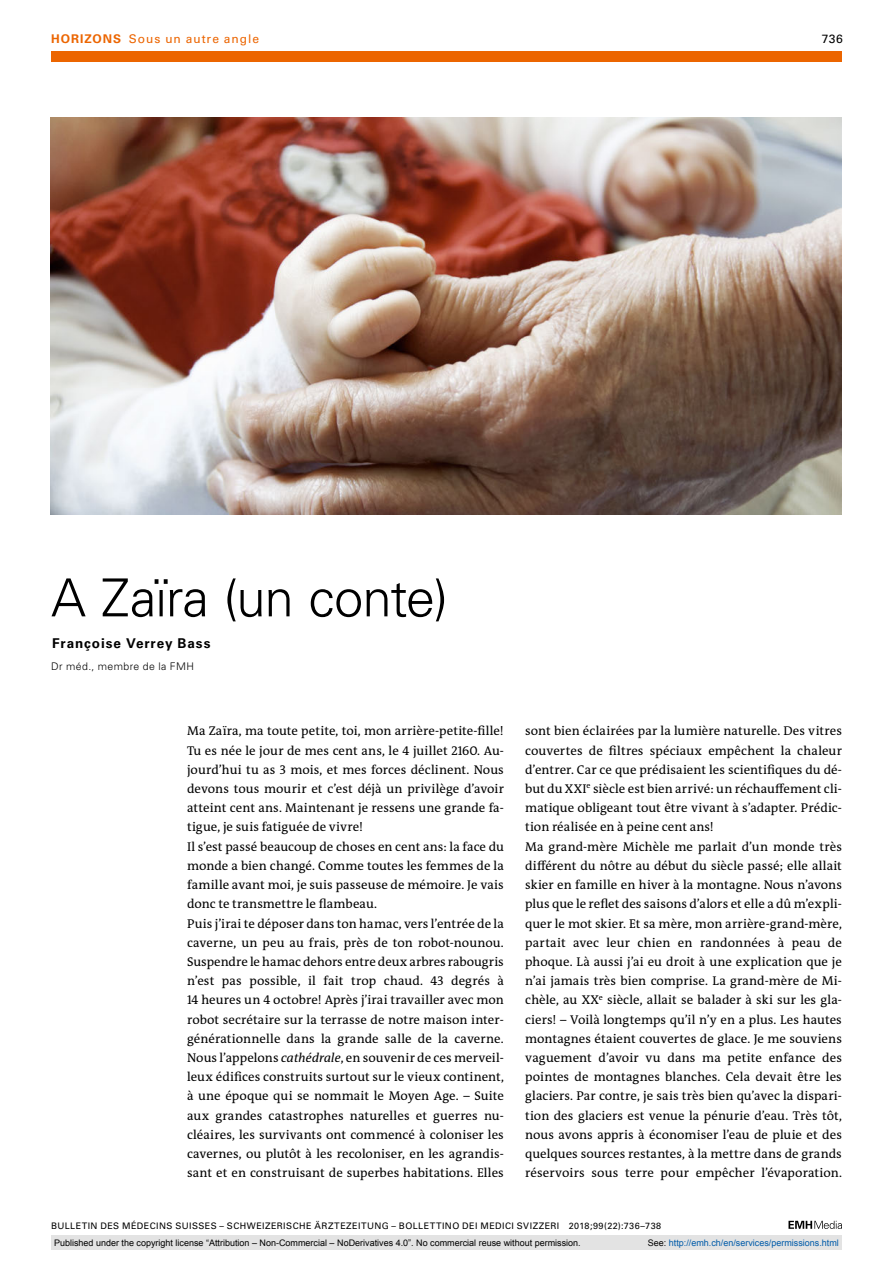
<style>
.page{position:relative;width:893px;height:1263px;background:#fff}
.page>*{position:absolute;margin:0;border:0;box-sizing:border-box;transform-origin:0 0}
.t1{font:300 52.5px "Univers LT Std";letter-spacing:-.02em;color:#000}
.t2{font:700 13.5px "Univers LT Std";letter-spacing:.07em;color:#000}
.t3{font:12.75px/19.2px "The Antiqua B W5 Plain";letter-spacing:.005em;color:#000}
.t4{font:12px "Univers LT Std";letter-spacing:.08em;color:#ec6500}
.t5{font:12px "Univers LT Std";color:#000}
.t6{font:300 10.5px "Univers LT Std";letter-spacing:.04em;color:#000}
.t7{font:9px "Arial";color:#000}
.t8{font:9px "Univers LT Std";letter-spacing:.05em;color:#000}
.t9{font:9px "Arial";color:#005ba9}
.s1{font-weight:700}
.s2{font-style:italic}
.s3{color:#000}
</style>
<div class="page">
<svg style="left:788px;top:1221px;width:54px;height:8px"></svg>
<img style="left:50px;top:117px;width:791px;height:397px">
<div style="left:51px;top:51px;width:791px;height:11px;background:#ec6500"></div>
<div style="left:51px;top:1235px;width:791px;height:15px;background:#e3e3e3"></div>
<p class="t4" style="left:51px;top:31px;width:209px"><span class="s1">HORIZONS</span> Sous un autre angle</p>
<p class="t5" style="left:822px;top:31px;width:23px">736</p>
<h1 class="t1" style="left:51px;top:566px;width:399px">A Zaïra (un conte)</h1>
<p class="t2" style="left:52px;top:636px;width:160px">Françoise Verrey Bass</p>
<p class="t6" style="left:51px;top:660px;width:145px">Dr méd., membre de la FMH</p>
<p class="t3" style="left:187px;top:722px;width:318px">Ma Zaïra, ma toute petite, toi, mon arrière-petite-fille!<br>Tu es née le jour de mes cent ans, le 4 juillet 2160. Au&shy;jourd’hui tu as 3 mois, et mes forces déclinent. Nous devons tous mourir et c’est déjà un privilège d’avoir atteint cent ans. Maintenant je ressens une grande fa&shy;tigue, je suis fatiguée de vivre!<br>Il s’est passé beaucoup de choses en cent ans: la face du monde a bien changé. Comme toutes les femmes de la famille avant moi, je suis passeuse de mémoire. Je vais donc te transmettre le flambeau.<br>Puis j’irai te déposer dans ton hamac, vers l’entrée de la caverne, un peu au frais, près de ton robot-nounou.<br>Suspendre le hamac dehors entre deux arbres rabougris n’est pas possible, il fait trop chaud. 43 degrés à 14 heures un 4 octobre! Après j’irai travailler avec mon robot secrétaire sur la terrasse de notre maison inter&shy;générationnelle dans la grande salle de la caverne.<br>Nous l’appelons <span class="s2">cathédrale</span>, en souvenir de ces merveil&shy;leux édifices construits surtout sur le vieux continent, à une époque qui se nommait le Moyen Age. – Suite aux grandes catastrophes naturelles et guerres nu&shy;cléaires, les survivants ont commencé à coloniser les cavernes, ou plutôt à les recoloniser, en les agrandis&shy;sant et en construisant de superbes habitations. Elles</p>
<p class="t3" style="left:525px;top:722px;width:318px">sont bien éclairées par la lumière naturelle. Des vitres couvertes de filtres spéciaux empêchent la chaleur d’entrer. Car ce que prédisaient les scientifiques du dé&shy;but du XXI<sup>e</sup> siècle est bien arrivé: un réchauffement cli&shy;matique obligeant tout être vivant à s’adapter. Prédic&shy;tion réalisée en à peine cent ans!<br>Ma grand-mère Michèle me parlait d’un monde très différent du nôtre au début du siècle passé; elle allait skier en famille en hiver à la montagne. Nous n’avons plus que le reflet des saisons d’alors et elle a dû m’expli&shy;quer le mot skier. Et sa mère, mon arrière-grand-mère, partait avec leur chien en randonnées à peau de phoque. Là aussi j’ai eu droit à une explication que je n’ai jamais très bien comprise. La grand-mère de Mi&shy;chèle, au XX<sup>e</sup> siècle, allait se balader à ski sur les gla&shy;ciers! – Voilà longtemps qu’il n’y en a plus. Les hautes montagnes étaient couvertes de glace. Je me souviens vaguement d’avoir vu dans ma petite enfance des pointes de montagnes blanches. Cela devait être les glaciers. Par contre, je sais très bien qu’avec la dispari&shy;tion des glaciers est venue la pénurie d’eau. Très tôt, nous avons appris à économiser l’eau de pluie et des quelques sources restantes, à la mettre dans de grands réservoirs sous terre pour empêcher l’évaporation.</p>
<p class="t8" style="left:51px;top:1220px;width:612px">BULLETIN DES MÉDECINS SUISSES – SCHWEIZERISCHE ÄRZTEZEITUNG – BOLLETTINO DEI MEDICI SVIZZERI 2018;99(22):736–738</p>
<p class="t7" style="left:54px;top:1237px;width:528px">Published under the copyright license “Attribution – Non-Commercial – NoDerivatives 4.0”. No commercial reuse without permission.</p>
<p class="t9" style="left:648px;top:1237px;width:193px"><span class="s3">See:</span> http://emh.ch/en/services/permissions.html</p>
</div>
